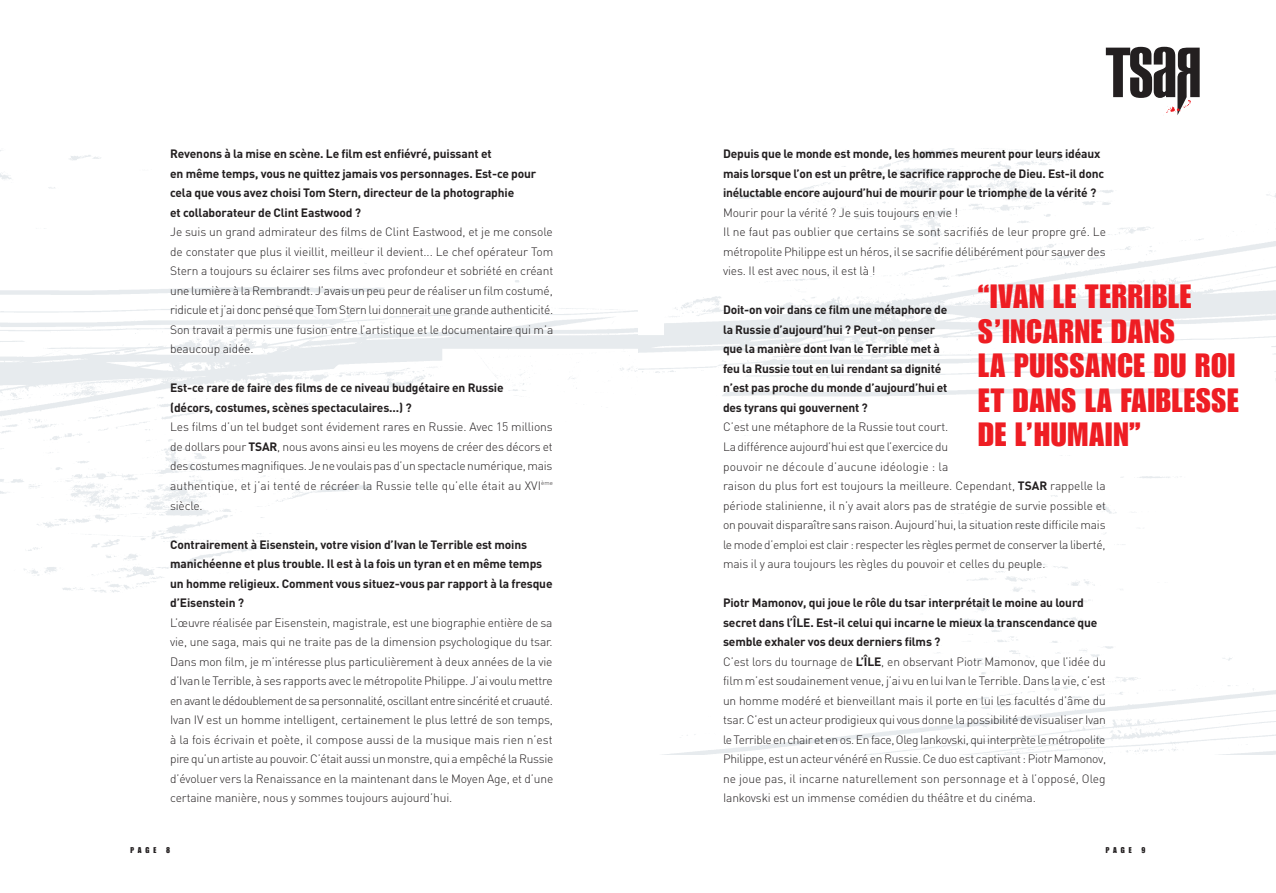
<style>
.page{position:relative;width:1276px;height:893px;background:#fff}
.page>*{position:absolute;margin:0;border:0;box-sizing:border-box;transform-origin:0 0}
.t1{font:33px/34.5px "Impact";letter-spacing:.025em;color:#ee1d23}
.t2{font:300 12px/19.5px "DIN";letter-spacing:-.01em;color:#231f20}
.t3{font:700 12px/19.5px "DIN";letter-spacing:-.015em;color:#231f20}
.t4{font:8.25px "Impact";letter-spacing:.47em;color:#231f20}
.s1{font-weight:700}
</style>
<div class="page">
<img style="left:638px;top:149px;width:638px;height:605px">
<img style="left:0;top:150px;width:638px;height:443px">
<svg style="left:1106px;top:47px;width:93px;height:68px"></svg>
<p class="t3" style="left:170px;top:145px;width:368px">Revenons à la mise en scène. Le film est enfiévré, puissant et<br>en même temps, vous ne quittez jamais vos personnages. Est-ce pour cela que vous avez choisi Tom Stern, directeur de la photographie<br>et collaborateur de Clint Eastwood ?</p>
<p class="t2" style="left:170px;top:223px;width:385px;text-align:justify">Je suis un grand admirateur des films de Clint Eastwood, et je me console de constater que plus il vieillit, meilleur il devient... Le chef opérateur Tom Stern a toujours su éclairer ses films avec profondeur et sobriété en créant une lumière à la Rembrandt. J’avais un peu peur de réaliser un film costumé, ridicule et j’ai donc pensé que Tom Stern lui donnerait une grande authenticité.<br>Son travail a permis une fusion entre l’artistique et le documentaire qui m’a beaucoup aidée.</p>
<p class="t3" style="left:170px;top:379px;width:335px">Est-ce rare de faire des films de ce niveau budgétaire en Russie (décors, costumes, scènes spectaculaires...) ?</p>
<p class="t2" style="left:170px;top:418px;width:384px;text-align:justify">Les films d’un tel budget sont évidement rares en Russie. Avec 15 millions de dollars pour <span class="s1">TSAR</span>, nous avons ainsi eu les moyens de créer des décors et des costumes magnifiques. Je ne voulais pas d’un spectacle numérique, mais authentique, et j’ai tenté de récréer la Russie telle qu’elle était au XVI<sup>ème </sup>siècle.</p>
<p class="t3" style="left:170px;top:535px;width:384px">Contrairement à Eisenstein, votre vision d’Ivan le Terrible est moins manichéenne et plus trouble. Il est à la fois un tyran et en même temps un homme religieux. Comment vous situez-vous par rapport à la fresque d’Eisenstein ?</p>
<p class="t2" style="left:170px;top:613px;width:385px;text-align:justify">L’œuvre réalisée par Eisenstein, magistrale, est une biographie entière de sa vie, une saga, mais qui ne traite pas de la dimension psychologique du tsar.<br>Dans mon film, je m’intéresse plus particulièrement à deux années de la vie d’Ivan le Terrible, à ses rapports avec le métropolite Philippe. J’ai voulu mettre en avant le dédoublement de sa personnalité, oscillant entre sincérité et cruauté.<br>Ivan IV est un homme intelligent, certainement le plus lettré de son temps, à la fois écrivain et poète, il compose aussi de la musique mais rien n’est pire qu’un artiste au pouvoir. C’était aussi un monstre, qui a empêché la Russie d’évoluer vers la Renaissance en la maintenant dans le Moyen Age, et d’une certaine manière, nous y sommes toujours aujourd’hui.</p>
<p class="t3" style="left:723px;top:145px;width:383px">Depuis que le monde est monde, les hommes meurent pour leurs idéaux mais lorsque l’on est un prêtre, le sacrifice rapproche de Dieu. Est-il donc inéluctable encore aujourd’hui de mourir pour le triomphe de la vérité ?</p>
<p class="t2" style="left:723px;top:203px;width:384px">Mourir pour la vérité ? Je suis toujours en vie !<br>Il ne faut pas oublier que certains se sont sacrifiés de leur propre gré. Le métropolite Philippe est un héros, il se sacrifie délibérément pour sauver des vies. Il est avec nous, il est là !</p>
<p class="t3" style="left:723px;top:301px;width:226px">Doit-on voir dans ce film une métaphore de la Russie d’aujourd’hui ? Peut-on penser que la manière dont Ivan le Terrible met à feu la Russie tout en lui rendant sa dignité n’est pas proche du monde d’aujourd’hui et des tyrans qui gouvernent ?</p>
<p class="t2" style="left:723px;top:418px;width:384px">C’est une métaphore de la Russie tout court.<br>La différence aujourd’hui est que l’exercice du<br>pouvoir ne découle d’aucune idéologie : la<br>raison du plus fort est toujours la meilleure. Cependant, <span class="s1">TSAR</span> rappelle la période stalinienne, il n’y avait alors pas de stratégie de survie possible et on pouvait disparaître sans raison. Aujourd’hui, la situation reste difficile mais le mode d’emploi est clair : respecter les règles permet de conserver la liberté, mais il y aura toujours les règles du pouvoir et celles du peuple.</p>
<p class="t2" style="left:723px;top:593px;width:385px"><span class="s1">Piotr Mamonov, qui joue le rôle du tsar interprétait le moine au lourd secret dans l’ÎLE. Est-il celui qui incarne le mieux la transcendance que semble exhaler vos deux derniers films ?<br></span>C’est lors du tournage de <span class="s1">L’ÎLE</span>, en observant Piotr Mamonov, que l’idée du film m’est soudainement venue, j’ai vu en lui Ivan le Terrible. Dans la vie, c’est un homme modéré et bienveillant mais il porte en lui les facultés d’âme du tsar. C’est un acteur prodigieux qui vous donne la possibilité de visualiser Ivan le Terrible en chair et en os. En face, Oleg Iankovski, qui interprète le métropolite Philippe, est un acteur vénéré en Russie. Ce duo est captivant : Piotr Mamonov, ne joue pas, il incarne naturellement son personnage et à l’opposé, Oleg Iankovski est un immense comédien du théâtre et du cinéma.</p>
<h1 class="t1" style="left:978px;top:281px;width:262px">“IVAN LE TERRIBLE<br>S’INCARNE DANS<br>LA PUISSANCE DU ROI<br>ET DANS LA FAIBLESSE<br>DE L’HUMAIN”</h1>
<p class="t4" style="left:131px;top:847px;width:41px">PAGE 8</p>
<p class="t4" style="left:1106px;top:847px;width:41px">PAGE 9</p>
</div>
